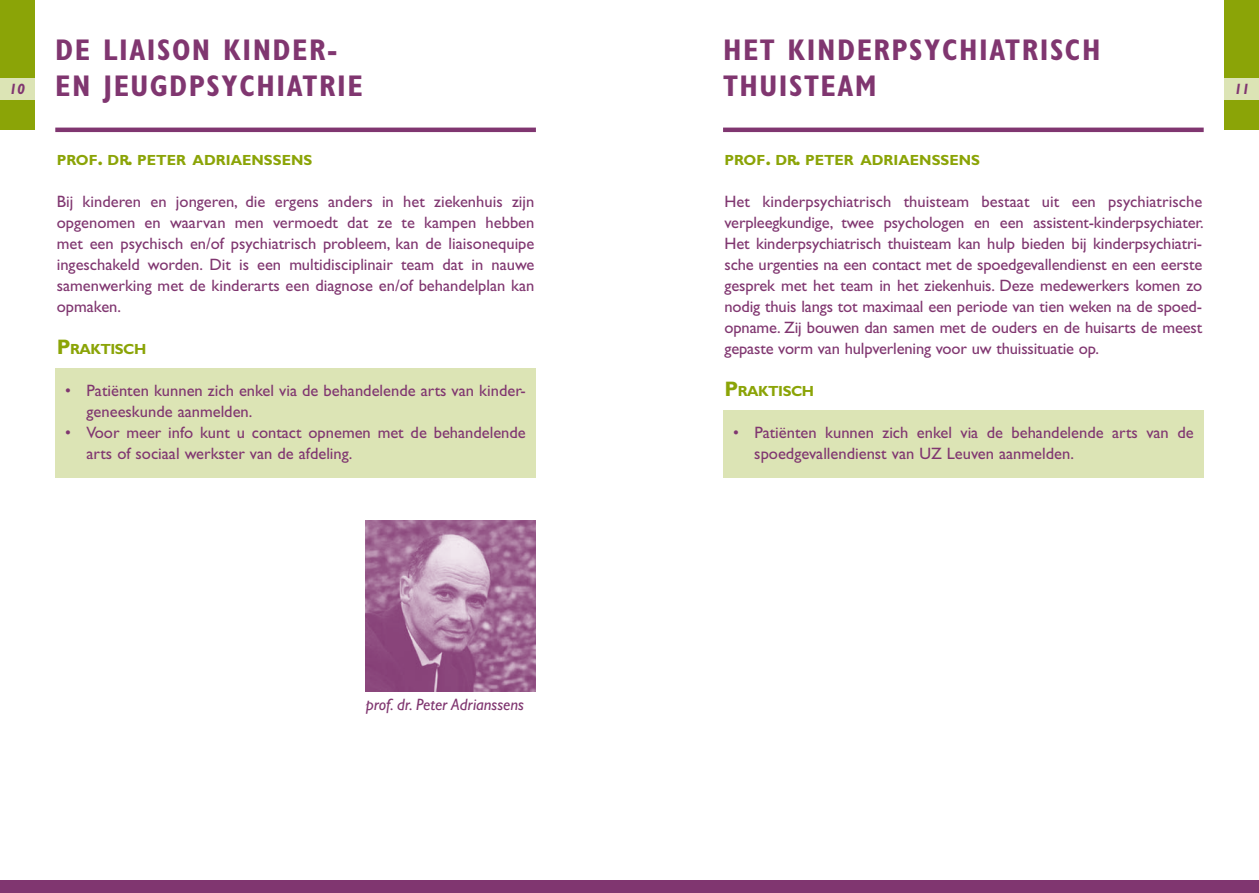
<style>
.page{position:relative;width:1259px;height:893px;background:#fff}
.page>*{position:absolute;margin:0;border:0;box-sizing:border-box;transform-origin:0 0}
.t1{font:700 condensed 30px/36px "Gill Sans Std";letter-spacing:.05em;color:#803670}
.t2{font:16.5px/21px "Gill Sans Std";color:#803670}
.t3{font:italic 16.5px "Gill Sans Std";color:#803670}
.t4{font:italic 700 15px "Gill Sans Std";color:#803670}
.t5{font:700 14.7px "Gill Sans Std";color:#8ba407}
.t6{font:700 14.7px "Gill Sans Std";letter-spacing:-.035em;color:#8ba407}
.s1{font-size:21px}
</style>
<div class="page">
<div style="left:0;top:0;width:34px;height:130px;background:#8ba407"></div>
<div style="left:0;top:79px;width:34px;height:21px;background:#dce4b5"></div>
<div style="left:0;top:880px;width:629px;height:13px;background:#803670"></div>
<hr style="left:55px;top:128px;width:481px;height:4px;background:#803670">
<div style="left:1225px;top:0;width:34px;height:130px;background:#8ba407"></div>
<div style="left:1225px;top:79px;width:34px;height:21px;background:#dce4b5"></div>
<div style="left:629px;top:880px;width:630px;height:13px;background:#803670"></div>
<hr style="left:723px;top:128px;width:480px;height:4px;background:#803670">
<div style="left:723px;top:410px;width:480px;height:68px;background:#dce4b5"></div>
<div style="left:55px;top:368px;width:481px;height:109px;background:#dce4b5"></div>
<img style="left:366px;top:521px;width:170px;height:170px">
<h1 class="t1" style="left:723px;top:31px;width:379px">HET KINDERPSYCHIATRISCH<br>THUISTEAM</h1>
<h1 class="t1" style="left:55px;top:32px;width:309px">DE LIAISON KINDER-<br>EN JEUGDPSYCHIATRIE</h1>
<p class="t4" style="left:9px;top:81px;width:17px">10</p>
<p class="t4" style="left:1234px;top:81px;width:17px">11</p>
<p class="t5" style="left:57px;top:151px;width:257px">PROF<span class="s1">.</span> DR<span class="s1">.</span> PETER ADRIAENSSENS</p>
<p class="t2" style="left:57px;top:191px;width:479px;text-align:justify">Bij kinderen en jongeren, die ergens anders in het ziekenhuis zijn opgenomen en waarvan men vermoedt dat ze te kampen hebben met een psychisch en/of psychiatrisch probleem, kan de liaisonequipe ingeschakeld worden. Dit is een multidisciplinair team dat in nauwe samenwerking met de kinderarts een diagnose en/of behandelplan kan opmaken.</p>
<p class="t6" style="left:57px;top:340px;width:89px"><span class="s1">P</span> RAKTISCH</p>
<p class="t2" style="left:87px;top:380px;width:441px;text-indent:-21px">• Patiënten kunnen zich enkel via de behandelende arts van kinder&shy;geneeskunde aanmelden.</p>
<p class="t2" style="left:86px;top:422px;width:441px;text-indent:-21px">• Voor meer info kunt u contact opnemen met de behandelende arts of sociaal werkster van de afdeling.</p>
<p class="t3" style="left:366px;top:695px;width:160px">prof. dr. Peter Adrianssens</p>
<p class="t5" style="left:724px;top:151px;width:257px">PROF<span class="s1">.</span> DR<span class="s1">.</span> PETER ADRIAENSSENS</p>
<p class="t2" style="left:724px;top:191px;width:481px;text-align:justify">Het kinderpsychiatrisch thuisteam bestaat uit een psychiatrische verpleegkundige, twee psychologen en een assistent-kinderpsychiater.<br>Het kinderpsychiatrisch thuisteam kan hulp bieden bij kinderpsychiatri&shy;sche urgenties na een contact met de spoedgevallendienst en een eerste gesprek met het team in het ziekenhuis. Deze medewerkers komen zo nodig thuis langs tot maximaal een periode van tien weken na de spoed&shy;opname. Zij bouwen dan samen met de ouders en de huisarts de meest gepaste vorm van hulpverlening voor uw thuissituatie op.</p>
<p class="t6" style="left:724px;top:382px;width:89px"><span class="s1">P</span> RAKTISCH</p>
<p class="t2" style="left:754px;top:422px;width:441px;text-indent:-21px">• Patiënten kunnen zich enkel via de behandelende arts van de spoedgevallendienst van UZ Leuven aanmelden.</p>
</div>
